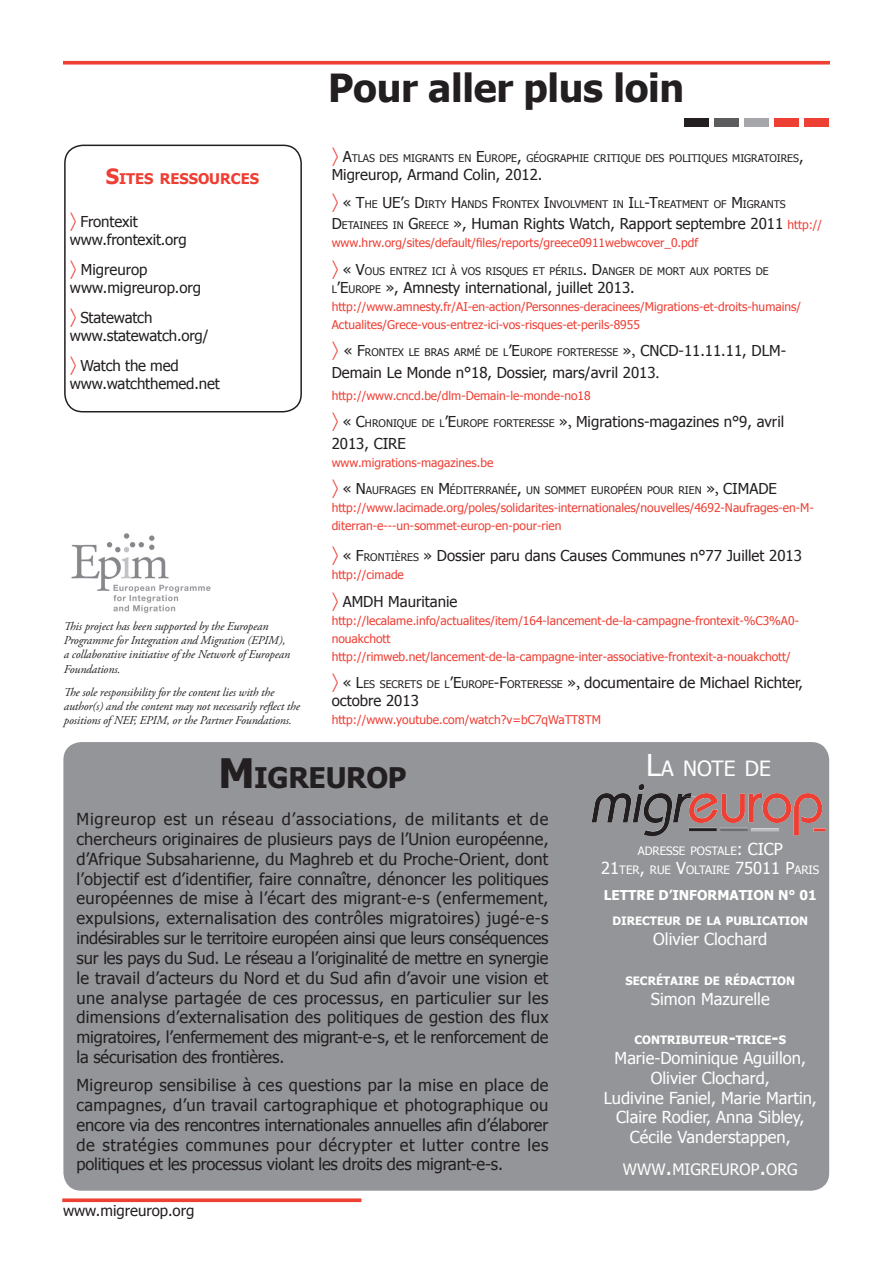
<style>
.page{position:relative;width:893px;height:1263px;background:#fff}
.page>*{position:absolute;margin:0;border:0;box-sizing:border-box;transform-origin:0 0}
.t1{font:700 38.7px "Tahoma";letter-spacing:-.01em;color:#231f20}
.t2{font:700 28.35px "Tahoma";letter-spacing:-.015em;color:#231f20}
.t3{font:21px "Tahoma";color:#fff}
.t4{font:16.5px/19.8px "Tahoma";letter-spacing:-.01em;color:#231f20;text-align:justify}
.t5{font:16.5px/19.8px "Tahoma";color:#fff;text-align:center}
.t6{font:15.75px "Tahoma";color:#fff}
.t7{font:15px/18px "Tahoma";color:#231f20}
.t8{font:700 14.7px "Tahoma";color:#ee3f34}
.t9{font:700 13.5px "Tahoma";color:#fff}
.t10{font:12px/18px "Tahoma";color:#ee3f34}
.t11{font:italic 12px/14.4px "Adobe Garamond Pro";letter-spacing:-.01em;color:#231f20}
.t12{font:700 11.55px "Tahoma";color:#fff}
.t13{font:11.55px/19.8px "Tahoma";color:#fff}
.t14{font:10.5px "Tahoma";color:#231f20}
.s1{font-size:21px}
.s2{color:#ee3f34}
.s3{font-size:15px}
.s4{font-style:inherit}
.s5{font-size:10.5px}
.s6{font-size:12px;color:#ee3f34}
.s7{font-family:"Minion Pro";font-size:18px}
.s8{font-size:40.5px}
.s9{font-size:30px}
.s10{font-size:16.5px}
.s11{font-size:22.5px}
</style>
<div class="page">
<div style="left:63px;top:742px;width:766px;height:449px;background:#939598;border-radius:18px"></div>
<div style="left:714px;top:118px;width:25px;height:8px;background:#5c5c5f"></div>
<div style="left:744px;top:118px;width:25px;height:8px;background:#a5a6aa"></div>
<div style="left:774px;top:118px;width:25px;height:8px;background:#ee3f34"></div>
<div style="left:804px;top:118px;width:25px;height:8px;background:#ee3f34"></div>
<div style="left:684px;top:118px;width:25px;height:8px;background:#231f20"></div>
<div style="left:64px;top:145px;width:238px;height:267px;border:2px solid #231f20;border-radius:18px"></div>
<svg style="left:62px;top:1198px;width:299px;height:4px"></svg>
<svg style="left:63px;top:61px;width:767px;height:4px;background:#ef554b"></svg>
<img style="left:71px;top:533px;width:140px;height:80px">
<img style="left:638px;top:784px;width:179px;height:51px">
<p class="t8" style="left:106px;top:168px;width:155px"><span class="s1">S</span>ITES RESSOURCES</p>
<p class="t7" style="left:70px;top:212px;width:118px"><span class="s2">〉</span> Frontexit www.frontexit.org</p>
<p class="t7" style="left:70px;top:260px;width:133px"><span class="s2">〉</span> Migreurop www.migreurop.org</p>
<p class="t7" style="left:70px;top:308px;width:140px"><span class="s2">〉</span> Statewatch www.statewatch.org/</p>
<p class="t7" style="left:70px;top:356px;width:151px"><span class="s2">〉</span> Watch the med www.watchthemed.net</p>
<p class="t11" style="left:64px;top:619px;width:228px">This project has been supported by the European Programme for Integration and Migration (EPIM), a collaborative initiative of the Network of European Foundations.</p>
<p class="t11" style="left:64px;top:685px;width:238px">The sole responsibility for the content lies with the author(s) and the content may not necessarily reflect the positions of NEF, EPIM, or the Partner Foundations.</p>
<h1 class="t1" style="left:328px;top:61px;width:358px">POUR ALLER PLUS LOIN</h1>
<p class="t14" style="left:332px;top:151px;width:473px"><span class="s2">〉</span> <span class="s3">A</span>TLAS DES MIGRANTS EN <span class="s3">E</span>UROPE<span class="s3">,</span> GÉOGRAPHIE CRITIQUE DES POLITIQUES MIGRATOIRES<span class="s3">,</span></p>
<p class="t7" style="left:332px;top:165px;width:212px">Migreurop, Armand Colin, 2012.</p>
<p class="t14" style="left:332px;top:197px;width:455px"><span class="s2">〉</span> <span class="s3">« T</span>HE <span class="s3">UE’</span>S <span class="s3">D</span>IRTY <span class="s3">H</span>ANDS <span class="s3">F</span>RONTEX <span class="s3">I</span>NVOLVMENT IN <span class="s3">I</span>LL<span class="s3">-T</span>REATMENT OF <span class="s3">M</span> IGRANTS</p>
<p class="t7" style="left:332px;top:214px;width:492px"><span class="s4">D</span><span class="s5">ETAINEES IN</span> <span class="s4">G</span><span class="s5">REECE</span> <span class="s4">»</span>, Human Rights Watch, Rapport septembre 2011 <span class="s6">http://</span></p>
<p class="t10" style="left:332px;top:233px;width:368px">www.hrw.org/sites/default/files/reports/greece0911webwcover_0.pdf</p>
<p class="t14" style="left:332px;top:264px;width:439px"><span class="s2">〉</span> <span class="s3">« V</span>OUS ENTREZ ICI À VOS RISQUES ET PÉRILS<span class="s3">. D</span>ANGER DE MORT AUX PORTES DE</p>
<p class="t7" style="left:332px;top:278px;width:305px"><span class="s5">L</span><span class="s4">’E</span><span class="s5">UROPE</span> <span class="s4">»</span>, Amnesty international, juillet 2013.</p>
<p class="t10" style="left:332px;top:297px;width:471px">http://www.amnesty.fr/AI-en-action/Personnes-deracinees/Migrations-et-droits-humains/<br>Actualites/Grece-vous-entrez-ici-vos-risques-et-perils-8955</p>
<p class="t14" style="left:332px;top:346px;width:456px"><span class="s2">〉</span> <span class="s3">« F</span>RONTEX LE BRAS ARMÉ DE L<span class="s3">’E</span>UROPE FORTERESSE <span class="s3">»</span><span class="s7">,</span> <span class="s3">CNCD-11.11.11, DLM-</span></p>
<p class="t7" style="left:332px;top:363px;width:330px">Demain Le Monde n°18, Dossier, mars/avril 2013<span class="s7">.</span></p>
<p class="t10" style="left:332px;top:386px;width:260px">http://www.cncd.be/dlm-Demain-le-monde-no18</p>
<p class="t7" style="left:332px;top:410px;width:454px;line-height:21.6px"><span class="s2">〉</span> <span class="s4">« C</span><span class="s5">HRONIQUE DE L</span><span class="s4">’E</span><span class="s5">UROPE FORTERESSE</span> <span class="s4">»</span><span class="s7">,</span> Migrations-magazines n°9, avril<br>2013, CIRE</p>
<p class="t10" style="left:332px;top:453px;width:163px">www.migrations-magazines.be</p>
<p class="t14" style="left:332px;top:484px;width:447px"><span class="s2">〉</span> <span class="s3">« N</span>AUFRAGES EN <span class="s3">M</span> ÉDITERRANÉE<span class="s3">,</span> UN SOMMET EUROPÉEN POUR RIEN <span class="s3">»</span><span class="s7">,</span> <span class="s3">CIMADE</span></p>
<p class="t10" style="left:332px;top:498px;width:484px">http://www.lacimade.org/poles/solidarites-internationales/nouvelles/4692-Naufrages-en-M&shy;diterran-e---un-sommet-europ-en-pour-rien</p>
<p class="t7" style="left:332px;top:546px;width:472px"><span class="s2">〉</span> <span class="s4">« F</span><span class="s5">RONTIÈRES</span> <span class="s4">»</span> Dossier paru dans Causes Communes n°77 Juillet 2013</p>
<p class="t10" style="left:332px;top:565px;width:74px">http://cimade</p>
<p class="t7" style="left:332px;top:591px;width:127px"><span class="s2">〉</span> AMDH Mauritanie</p>
<p class="t10" style="left:332px;top:611px;width:469px">http://lecalame.info/actualites/item/164-lancement-de-la-campagne-frontexit-%C3%A0- nouakchott http://rimweb.net/lancement-de-la-campagne-inter-associative-frontexit-a-nouakchott/</p>
<p class="t7" style="left:332px;top:673px;width:473px"><span class="s2">〉</span> <span class="s4">« L</span><span class="s5">ES SECRETS DE L</span><span class="s4">’E</span><span class="s5">UROPE</span><span class="s4">-F</span><span class="s5">ORTERESSE</span> <span class="s4">»</span><span class="s7">,</span> documentaire de Michael Richter, octobre 2013</p>
<p class="t10" style="left:332px;top:710px;width:271px">http://www.youtube.com/watch?v=bC7qWaTT8TM</p>
<h2 class="t2" style="left:218px;top:758px;width:190px"><span class="s8">M</span>IGREUROP</h2>
<p class="t4" style="left:77px;top:809px;width:474px">Migreurop est un réseau d’associations, de militants et de chercheurs originaires de plusieurs pays de l’Union européenne, d’Afrique Subsaharienne, du Maghreb et du Proche-Orient, dont l’objectif est d’identifier, faire connaître, dénoncer les politiques européennes de mise à l’écart des migrant-e-s (enfermement, expulsions, externalisation des contrôles migratoires) jugé-e-s indésirables sur le territoire européen ainsi que leurs conséquences sur les pays du Sud. Le réseau a l’originalité de mettre en synergie le travail d’acteurs du Nord et du Sud afin d’avoir une vision et une analyse partagée de ces processus, en particulier sur les dimensions d’externalisation des politiques de gestion des flux migratoires, l’enfermement des migrant-e-s, et le renforcement de la sécurisation des frontières.</p>
<p class="t4" style="left:77px;top:1074px;width:474px">Migreurop sensibilise à ces questions par la mise en place de campagnes, d’un travail cartographique et photographique ou encore via des rencontres internationales annuelles afin d’élaborer de stratégies communes pour décrypter et lutter contre les politiques et les processus violant les droits des migrant-e-s.</p>
<p class="t7" style="left:63px;top:1200px;width:133px">www.migreurop.org</p>
<p class="t3" style="left:646px;top:754px;width:126px"><span class="s9">L</span>A NOTE DE</p>
<p class="t13" style="left:601px;top:840px;width:220px;text-indent:36px">ADRESSE POSTALE<span class="s10">: CICP<br>21</span>TER<span class="s10">,</span> RUE <span class="s10">V</span>OLTAIRE <span class="s10">75011 P</span>ARIS</p>
<p class="t9" style="left:604px;top:885px;width:17px">LETTRE</p>
<p class="t9" style="left:658px;top:885px;width:31px">D’INFOR</p>
<p class="t9" style="left:717px;top:885px;width:101px">MATION N° 01</p>
<p class="t12" style="left:612px;top:913px;width:197px">DIRECTEUR DE LA PUBLICATION</p>
<p class="t5" style="left:653px;top:928px;width:116px">Olivier Clochard</p>
<p class="t12" style="left:626px;top:972px;width:171px">SECRÉTAIRE DE RÉDACTION</p>
<p class="t5" style="left:651px;top:988px;width:120px">Simon Mazurelle</p>
<p class="t12" style="left:635px;top:1032px;width:153px">CONTRIBUTEUR<span class="s10">-</span>TRICE<span class="s10">-</span>S</p>
<p class="t5" style="left:604px;top:1047px;width:215px">Marie-Dominique Aguillon,<br>Olivier Clochard,<br>Ludivine Faniel, Marie Martin,<br>Claire Rodier, Anna Sibley,<br>Cécile Vanderstappen,</p>
<p class="t6" style="left:623px;top:1158px;width:176px">WWW<span class="s11">.</span>MIGREUROP<span class="s11">.</span>ORG</p>
</div>
